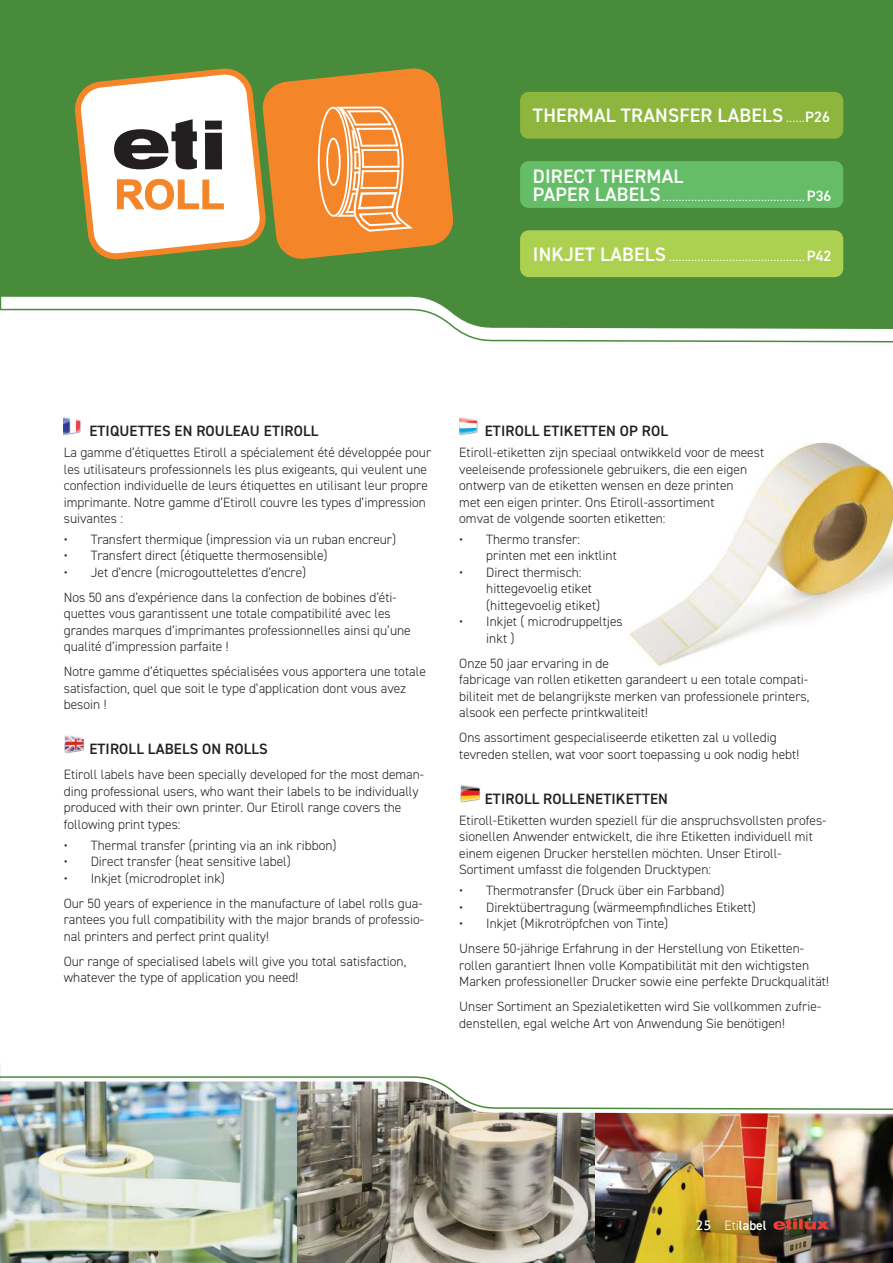
<style>
.page{position:relative;width:893px;height:1263px;background:#fff}
.page>*{position:absolute;margin:0;border:0;box-sizing:border-box;transform-origin:0 0}
.t1{font:600 19.5px "DIN2014";letter-spacing:.01em;color:#fff}
.t2{font:300 15px "DIN2014";color:#fff}
.t3{font:600 15px "DIN2014";letter-spacing:.01em;color:#231f20}
.t4{font:300 13.5px/16.5px "DIN2014";color:#231f20}
.t5{font:600 13.5px "DIN2014";color:#fff}
.s1{font-weight:300;font-size:15px}
.s2{font-size:15px}
.s3{font-weight:600;font-size:19.5px}
.s4{font-weight:600}
.s5{font-family:"Aller";font-weight:400}
.s6{font-weight:300}
</style>
<div class="page">
<img style="left:0;top:1114px;width:298px;height:149px">
<svg style="left:298px;top:1114px;width:297px;height:149px;background:#8e887b"></svg>
<img style="left:595px;top:1114px;width:298px;height:149px">
<svg style="left:0;top:1063px;width:893px;height:51px"></svg>
<svg style="left:0;top:0;width:893px;height:329px;background:#56944a"></svg>
<svg style="left:773px;top:1219px;width:56px;height:11px"></svg>
<div style="left:520px;top:92px;width:323px;height:47px;background:#8eb63e;border-radius:9px"></div>
<div style="left:520px;top:161px;width:323px;height:47px;background:#65be67;border-radius:9px"></div>
<div style="left:520px;top:230px;width:323px;height:47px;background:#acd150;border-radius:9px"></div>
<img style="left:0;top:1075px;width:893px;height:36px">
<svg style="left:77px;top:67px;width:377px;height:196px"></svg>
<img style="left:628px;top:442px;width:265px;height:225px">
<img style="left:64px;top:417px;width:17px;height:19px">
<img style="left:64px;top:735px;width:20px;height:19px">
<img style="left:459px;top:417px;width:19px;height:19px">
<img style="left:460px;top:785px;width:20px;height:18px">
<h1 class="t1" style="left:533px;top:103px;width:298px">THERMAL TRANSFER LABELS <span class="s1">......</span><span class="s2">P26</span></h1>
<h1 class="t1" style="left:533px;top:163px;width:152px">DIRECT THERMAL</h1>
<p class="t2" style="left:533px;top:187px;width:300px"><span class="s3">PAPER LABELS</span>.............................................<span class="s4">P36</span></p>
<p class="t2" style="left:533px;top:247px;width:300px"><span class="s3">INKJET LABELS</span> ...........................................<span class="s4">P42</span></p>
<p class="t3" style="left:89px;top:421px;width:231px">ETIQUETTES EN ROULEAU ETIROLL</p>
<p class="t4" style="left:64px;top:444px;width:369px">La gamme d’étiquettes Etiroll a spécialement été développée pour les utilisateurs professionnels les plus exigeants, qui veulent une confection individuelle de leurs étiquettes en utilisant leur propre imprimante. Notre gamme d’Etiroll couvre les types d’impression suivantes :</p>
<p class="t4" style="left:64px;top:531px;width:334px">• Transfert thermique (impression via un ruban encreur)</p>
<p class="t4" style="left:64px;top:547px;width:265px">• Transfert direct (étiquette thermosensible)</p>
<p class="t4" style="left:64px;top:560px;width:334px;line-height:25px">• Jet d’encre (microgouttelettes d’encre)<br>Nos 50 ans d’expérience dans la confection de bobines d’éti-</p>
<p class="t4" style="left:64px;top:605px;width:348px">quettes vous garantissent une totale compatibilité avec les grandes marques d’imprimantes professionnelles ainsi qu’une qualité d’impression parfaite !</p>
<p class="t4" style="left:64px;top:663px;width:364px">Notre gamme d’étiquettes spécialisées vous apportera une totale satisfaction, quel que soit le type d’application dont vous avez besoin !</p>
<p class="t3" style="left:89px;top:739px;width:180px">ETIROLL LABELS ON ROLLS</p>
<p class="t4" style="left:64px;top:767px;width:362px">Etiroll labels have been specially developed for the most deman&shy;ding professional users, who want their labels to be individually produced with their own printer. Our Etiroll range covers the following print types:</p>
<p class="t4" style="left:64px;top:837px;width:274px">• Thermal transfer (printing via an ink ribbon)</p>
<p class="t4" style="left:64px;top:853px;width:229px">• Direct transfer (heat sensitive label)</p>
<p class="t4" style="left:64px;top:866px;width:360px;line-height:25px">• Inkjet (microdroplet ink)<br>Our 50 years of experience in the manufacture of label rolls gua-</p>
<p class="t4" style="left:64px;top:911px;width:362px">rantees you full compatibility with the major brands of professio&shy;nal printers and perfect print quality!</p>
<p class="t4" style="left:64px;top:953px;width:344px">Our range of specialised labels will give you total satisfaction, whatever the type of application you need!</p>
<p class="t3" style="left:485px;top:421px;width:185px">ETIROLL ETIKETTEN OP ROL</p>
<p class="t4" style="left:459px;top:444px;width:306px">Etiroll-etiketten zijn speciaal ontwikkeld voor de meest veeleisende professionele gebruikers, die een eigen ontwerp van de etiketten wensen en deze printen<br>met een eigen printer. Ons Etiroll-assortiment<br>omvat de volgende soorten etiketten:</p>
<p class="t4" style="left:486px;top:531px;width:132px;text-indent:-27px">• Thermo transfer: printen met een inktlint</p>
<p class="t4" style="left:486px;top:564px;width:115px;text-indent:-27px">• Direct thermisch: hittegevoelig etiket (hittegevoelig etiket)</p>
<p class="t4" style="left:486px;top:613px;width:138px;text-indent:-27px">• Inkjet ( microdruppeltjes inkt )</p>
<p class="t4" style="left:459px;top:655px;width:352px">Onze 50 jaar ervaring in de<br>fabricage van rollen etiketten garandeert u een totale compati&shy;biliteit met de belangrijkste merken van professionele printers, alsook een perfecte printkwaliteit!</p>
<p class="t4" style="left:459px;top:729px;width:341px">Ons assortiment gespecialiseerde etiketten zal u volledig tevreden stellen, wat voor soort toepassing u ook nodig hebt!</p>
<p class="t3" style="left:485px;top:789px;width:185px">ETIROLL ROLLENETIKETTEN</p>
<p class="t4" style="left:459px;top:812px;width:369px">Etiroll-Etiketten wurden speziell für die anspruchsvollsten profes&shy;sionellen Anwender entwickelt, die ihre Etiketten individuell mit einem eigenen Drucker herstellen möchten. Unser Etiroll-Sortiment umfasst die folgenden Drucktypen:</p>
<p class="t4" style="left:459px;top:882px;width:267px">• Thermotransfer (Druck über ein Farbband)</p>
<p class="t4" style="left:459px;top:899px;width:298px">• Direktübertragung (wärmeempfindliches Etikett)</p>
<p class="t4" style="left:459px;top:911px;width:346px;line-height:25px">• Inkjet (Mikrotröpfchen von Tinte)<br>Unsere 50-jährige Erfahrung in der Herstellung von Etiketten-</p>
<p class="t4" style="left:459px;top:957px;width:371px">rollen garantiert Ihnen volle Kompatibilität mit den wichtigsten<br>Marken professioneller Drucker sowie eine perfekte Druckqualität!</p>
<p class="t4" style="left:459px;top:998px;width:363px">Unser Sortiment an Spezialetiketten wird Sie vollkommen zufrie&shy;denstellen, egal welche Art von Anwendung Sie benötigen!</p>
<p class="t5" style="left:695px;top:1216px;width:73px"><span class="s5">25</span> <span class="s6">Eti</span>label</p>
</div>
